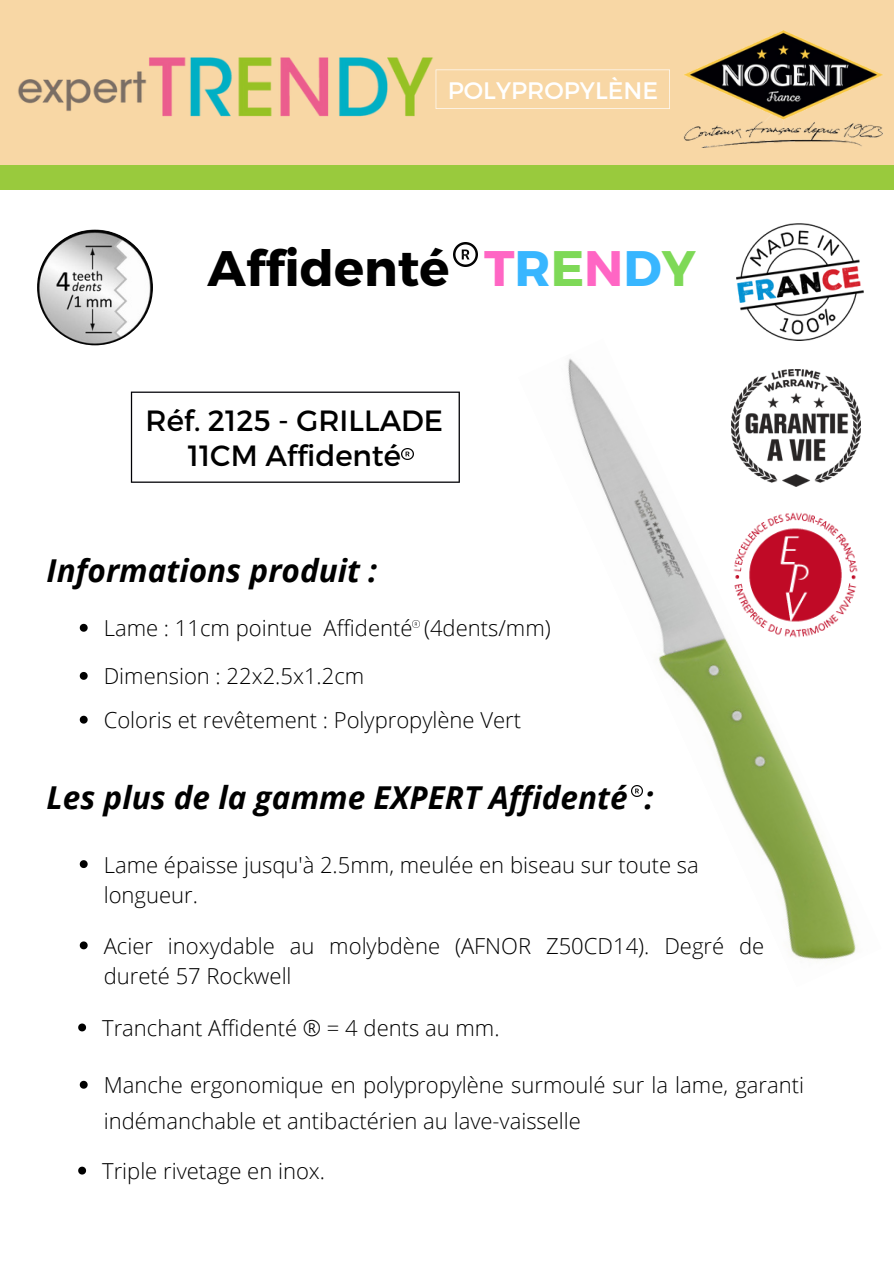
<style>
.page{position:relative;width:894px;height:1264px;background:#fff}
.page>*{position:absolute;margin:0;border:0;box-sizing:border-box;transform-origin:0 0}
.t1{font:700 49.8px "Montserrat";color:#000}
.t2{font:italic 700 31.5px "Open Sans";color:#000}
.t3{font:29.25px/35.4px "Montserrat";color:#000;text-align:center}
.t4{font:23.85px "Montserrat";color:#fff}
.t5{font:300 22.05px/30.5px "Open Sans";color:#000}
.s1{color:#ff66c4}
.s2{color:#38b6ff}
.s3{color:#7ed957}
</style>
<div class="page">
<div style="left:0;top:0;width:893px;height:190px;background:#99ca3d"></div>
<div style="left:0;top:0;width:893px;height:165px;background:#f8d7a5"></div>
<img style="left:683px;top:31px;width:200px;height:117px">
<img style="left:453px;top:242px;width:24px;height:24px">
<img style="left:736px;top:224px;width:127px;height:115px">
<img style="left:568px;top:339px;width:293px;height:621px">
<img style="left:728px;top:511px;width:133px;height:130px">
<svg style="left:80px;top:624px;width:8px;height:7px"></svg>
<svg style="left:413px;top:620px;width:6px;height:7px"></svg>
<svg style="left:631px;top:785px;width:11px;height:11px"></svg>
<img style="left:18px;top:57px;width:415px;height:60px">
<img style="left:37px;top:229px;width:116px;height:116px;border-radius:50%">
<svg style="left:435px;top:69px;width:234px;height:40px"></svg>
<svg style="left:80px;top:1080px;width:8px;height:8px"></svg>
<svg style="left:78px;top:1166px;width:8px;height:8px"></svg>
<svg style="left:78px;top:1023px;width:8px;height:8px"></svg>
<svg style="left:80px;top:941px;width:8px;height:8px"></svg>
<svg style="left:80px;top:860px;width:8px;height:8px"></svg>
<svg style="left:80px;top:715px;width:8px;height:8px"></svg>
<svg style="left:80px;top:672px;width:8px;height:8px"></svg>
<svg style="left:131px;top:391px;width:329px;height:92px"></svg>
<p class="t4" style="left:448px;top:75px;width:211px">POLYPROPYLÈNE</p>
<p class="t1" style="left:207px;top:236px;width:489px">Affidenté <span class="s1">T</span><span class="s2">R</span><span class="s3">E</span><span class="s1">N</span><span class="s2">D</span><span class="s3">Y</span></p>
<p class="t3" style="left:145px;top:401px;width:299px">Réf. 2125 - GRILLADE<br>11CM Affidenté</p>
<p class="t2" style="left:47px;top:548px;width:332px">Informations produit :</p>
<p class="t5" style="left:104px;top:612px;width:448px">Lame : 11cm pointue Affidenté (4dents/mm)</p>
<p class="t5" style="left:104px;top:660px;width:262px">Dimension : 22x2.5x1.2cm</p>
<p class="t5" style="left:104px;top:704px;width:419px">Coloris et revêtement : Polypropylène Vert</p>
<p class="t2" style="left:47px;top:775px;width:608px">Les plus de la gamme EXPERT Affidenté :</p>
<p class="t5" style="left:104px;top:848px;width:596px">Lame épaisse jusqu'à 2.5mm, meulée en biseau sur toute sa longueur.</p>
<p class="t5" style="left:104px;top:930px;width:662px">Acier inoxydable au molybdène (AFNOR Z50CD14). Degré de dureté 57 Rockwell</p>
<p class="t5" style="left:102px;top:1012px;width:399px">Tranchant Affidenté ® = 4 dents au mm.</p>
<p class="t5" style="left:104px;top:1066px;width:701px;line-height:36px">Manche ergonomique en polypropylène surmoulé sur la lame, garanti indémanchable et antibactérien au lave-vaisselle</p>
<p class="t5" style="left:102px;top:1155px;width:224px">Triple rivetage en inox.</p>
</div>
